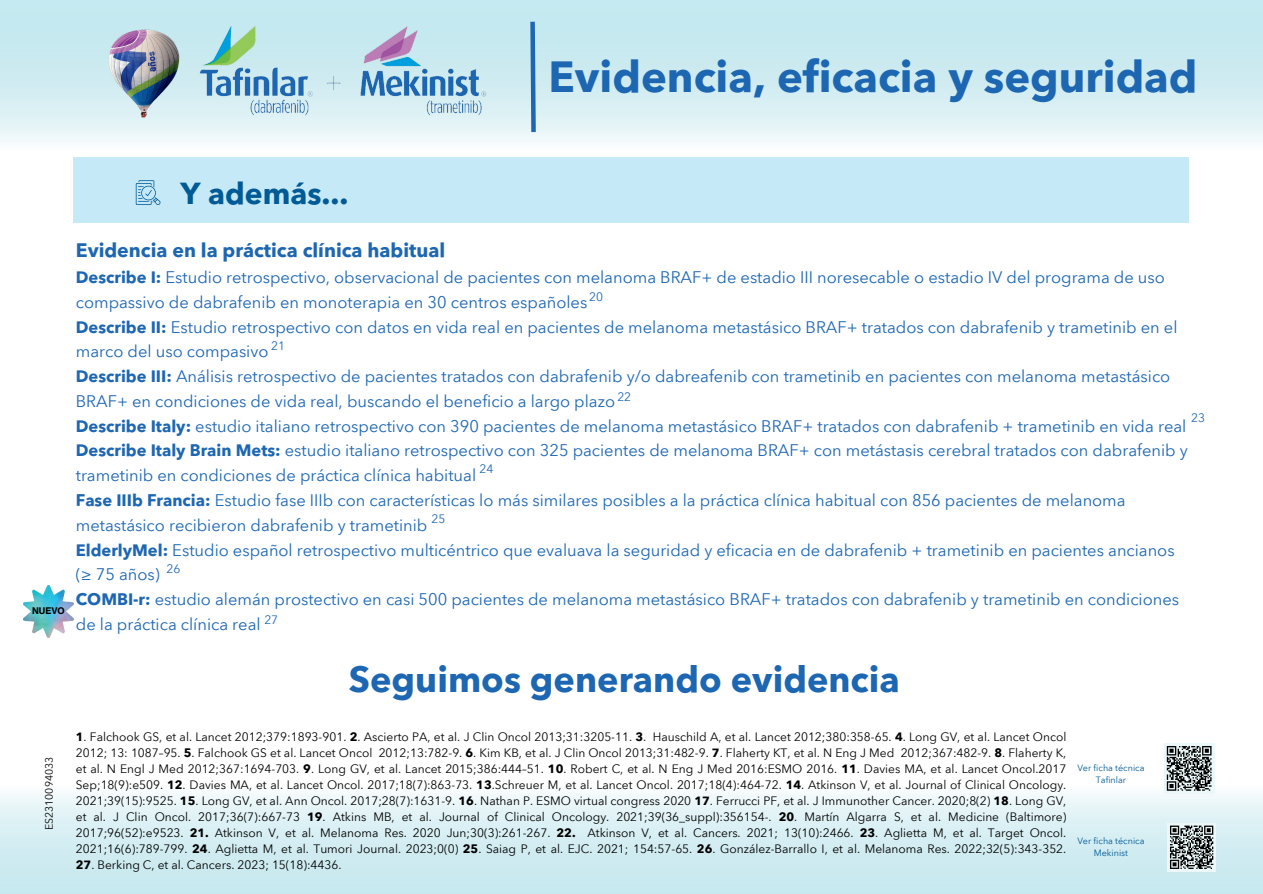
<style>
.page{position:relative;width:1263px;height:894px;background:#fff}
.page>*{position:absolute;margin:0;border:0;box-sizing:border-box;transform-origin:0 0}
.t1{font:700 43.5px "Avenir Next Thai Modern";color:#1d66b2}
.t2{font:700 36px "Avenir Next Thai Modern";color:#1d66b2}
.t3{font:700 30px "Avenir Next Thai Modern";color:#005a95}
.t4{font:700 19.5px "Avenir Next Thai Modern";color:#1d66b2}
.t5{font:16.5px/24.8px "Avenir Next Thai Modern";color:#1d66b2}
.t6{font:12px/16px "Avenir Next Thai Modern";color:#000;text-align:justify}
.t7{font:12px "Avenir Next Thai Modern";color:#1d66b2}
.t8{font:10.5px "Avenir Next Thai Modern";color:#000}
.t9{font:9px/12px "Avenir Next Thai Trad";color:#005a95;text-align:center}
.t10{font:700 9px "Volta Modern Text 75";color:#000}
.s1{font-weight:700}
</style>
<div class="page">
<svg style="left:0;top:0;width:1263px;height:142px;background:#d1edf2"></svg>
<img style="left:194px;top:22px;width:299px;height:105px">
<img style="left:106px;top:22px;width:74px;height:104px">
<div style="left:73px;top:157px;width:1116px;height:66px;background:#c5e9f7"></div>
<svg style="left:136px;top:180px;width:25px;height:25px"></svg>
<div style="left:0;top:785px;width:1263px;height:108px;background:linear-gradient(to bottom,#f2f9fb,#c1e6ed)"></div>
<svg style="left:528px;top:17px;width:10px;height:119px"></svg>
<div style="left:1164px;top:743px;width:50px;height:50px;background:#ebf7f8"></div>
<svg style="left:1166px;top:746px;width:46px;height:45px"></svg>
<div style="left:1167px;top:822px;width:49px;height:49px;background:#ebf7f8"></div>
<svg style="left:1170px;top:825px;width:44px;height:44px"></svg>
<img style="left:24px;top:585px;width:49px;height:52px">
<p class="t1" style="left:548px;top:42px;width:650px">Evidencia, eficacia y seguridad</p>
<p class="t10" style="left:32px;top:606px;width:34px">NUEVO</p>
<p class="t3" style="left:181px;top:170px;width:169px">Y además...</p>
<p class="t4" style="left:76px;top:235px;width:371px">Evidencia en la práctica clínica habitual</p>
<p class="t5" style="left:76px;top:264px;width:1091px"><span class="s1">Describe I:</span> Estudio retrospectivo, observacional de pacientes con melanoma BRAF+ de estadio III noresecable o estadio IV del programa de uso compassivo de dabrafenib en monoterapia en 30 centros españoles</p>
<p class="t5" style="left:76px;top:313px;width:1103px"><span class="s1">Describe II:</span> Estudio retrospectivo con datos en vida real en pacientes de melanoma metastásico BRAF+ tratados con dabrafenib y trametinib en el marco del uso compasivo</p>
<p class="t5" style="left:76px;top:363px;width:1096px"><span class="s1">Describe III:</span> Análisis retrospectivo de pacientes tratados con dabrafenib y/o dabreafenib con trametinib en pacientes con melanoma metastásico<br>BRAF+ en condiciones de vida real, buscando el beneficio a largo plazo</p>
<p class="t5" style="left:76px;top:412px;width:1112px"><span class="s1">Describe Italy:</span> estudio italiano retrospectivo con 390 pacientes de melanoma metastásico BRAF+ tratados con dabrafenib + trametinib en vida real</p>
<p class="t5" style="left:76px;top:437px;width:1113px"><span class="s1">Describe Italy Brain Mets:</span> estudio italiano retrospectivo con 325 pacientes de melanoma BRAF+ con metástasis cerebral tratados con dabrafenib y trametinib en condiciones de práctica clínica habitual</p>
<p class="t5" style="left:76px;top:487px;width:1051px"><span class="s1">Fase IIIb Francia:</span> Estudio fase IIIb con características lo más similares posibles a la práctica clínica habitual con 856 pacientes de melanoma metastásico recibieron dabrafenib y trametinib</p>
<p class="t5" style="left:76px;top:536px;width:1100px"><span class="s1">ElderlyMel:</span> Estudio español retrospectivo multicéntrico que evaluava la seguridad y eficacia en de dabrafenib + trametinib en pacientes ancianos (≥ 75 años)</p>
<p class="t5" style="left:76px;top:586px;width:1105px"><span class="s1">COMBI-r:</span> estudio alemán prostectivo en casi 500 pacientes de melanoma metastásico BRAF+ tratados con dabrafenib y trametinib en condiciones de la práctica clínica real</p>
<p class="t7" style="left:589px;top:287px;width:15px">20</p>
<p class="t7" style="left:271px;top:336px;width:15px">21</p>
<p class="t7" style="left:617px;top:387px;width:15px">22</p>
<p class="t7" style="left:1191px;top:408px;width:15px">23</p>
<p class="t7" style="left:480px;top:459px;width:15px">24</p>
<p class="t7" style="left:431px;top:509px;width:15px">25</p>
<p class="t7" style="left:167px;top:559px;width:15px">26</p>
<p class="t7" style="left:264px;top:610px;width:15px">27</p>
<p class="t8" style="left:41px;top:829px;width:75px;rotate:-90deg">ES2310094033</p>
<p class="t2" style="left:349px;top:651px;width:552px">Seguimos generando evidencia</p>
<p class="t6" style="left:76px;top:727px;width:992px"><span class="s1">1</span>. Falchook GS, et al. Lancet 2012;379:1893-901. <span class="s1">2</span>. Ascierto PA, et al. J Clin Oncol 2013;31:3205-11. <span class="s1">3</span>. Hauschild A, et al. Lancet 2012;380:358-65. <span class="s1">4</span>. Long GV, et al. Lancet Oncol 2012; 13: 1087–95. <span class="s1">5</span>. Falchook GS et al. Lancet Oncol 2012;13:782-9. <span class="s1">6</span>. Kim KB, et al. J Clin Oncol 2013;31:482-9. <span class="s1">7</span>. Flaherty KT, et al. N Eng J Med 2012;367:482-9. <span class="s1">8</span>. Flaherty K, et al. N Engl J Med 2012;367:1694-703. <span class="s1">9</span>. Long GV, et al. Lancet 2015;386:444–51. <span class="s1">10</span>. Robert C, et al. N Eng J Med 2016:ESMO 2016. <span class="s1">11</span>. Davies MA, et al. Lancet Oncol.2017<br>Sep;18(9):e509. <span class="s1">12</span>. Davies MA, et al. Lancet Oncol. 2017;18(7):863-73. <span class="s1">13</span>.Schreuer M, et al. Lancet Oncol. 2017;18(4):464-72. <span class="s1">14</span>. Atkinson V, et al. Journal of Clinical Oncology.<br>2021;39(15):9525. <span class="s1">15</span>. Long GV, et al. Ann Oncol. 2017;28(7):1631-9. <span class="s1">16</span>. Nathan P. ESMO virtual congress 2020 <span class="s1">17</span>. Ferrucci PF, et al. J Immunother Cancer. 2020;8(2) <span class="s1">18</span>. Long GV, et al. J Clin Oncol. 2017;36(7):667-73 <span class="s1">19</span>. Atkins MB, et al. Journal of Clinical Oncology. 2021;39(36_suppl):356154-. <span class="s1">20</span>. Martín Algarra S, et al. Medicine (Baltimore)<br>2017;96(52):e9523. <span class="s1">21.</span> Atkinson V, et al. Melanoma Res. 2020 Jun;30(3):261-267. <span class="s1">22.</span> Atkinson V, et al. Cancers. 2021; 13(10):2466. <span class="s1">23</span>. Aglietta M, et al. Target Oncol.<br>2021;16(6):789-799. <span class="s1">24</span>. Aglietta M, et al. Tumori Journal. 2023;0(0) <span class="s1">25</span>. Saiag P, et al. EJC. 2021; 154:57-65. <span class="s1">26</span>. González-Barrallo I, et al. Melanoma Res. 2022;32(5):343-352.</p>
<p class="t6" style="left:76px;top:855px;width:267px"><span class="s1">27</span>. Berking C, et al. Cancers. 2023; 15(18):4436.</p>
<p class="t9" style="left:1077px;top:761px;width:69px">Ver ficha técnica<br>Tafinlar</p>
<p class="t9" style="left:1077px;top:834px;width:69px">Ver ficha técnica<br>Mekinist</p>
</div>
